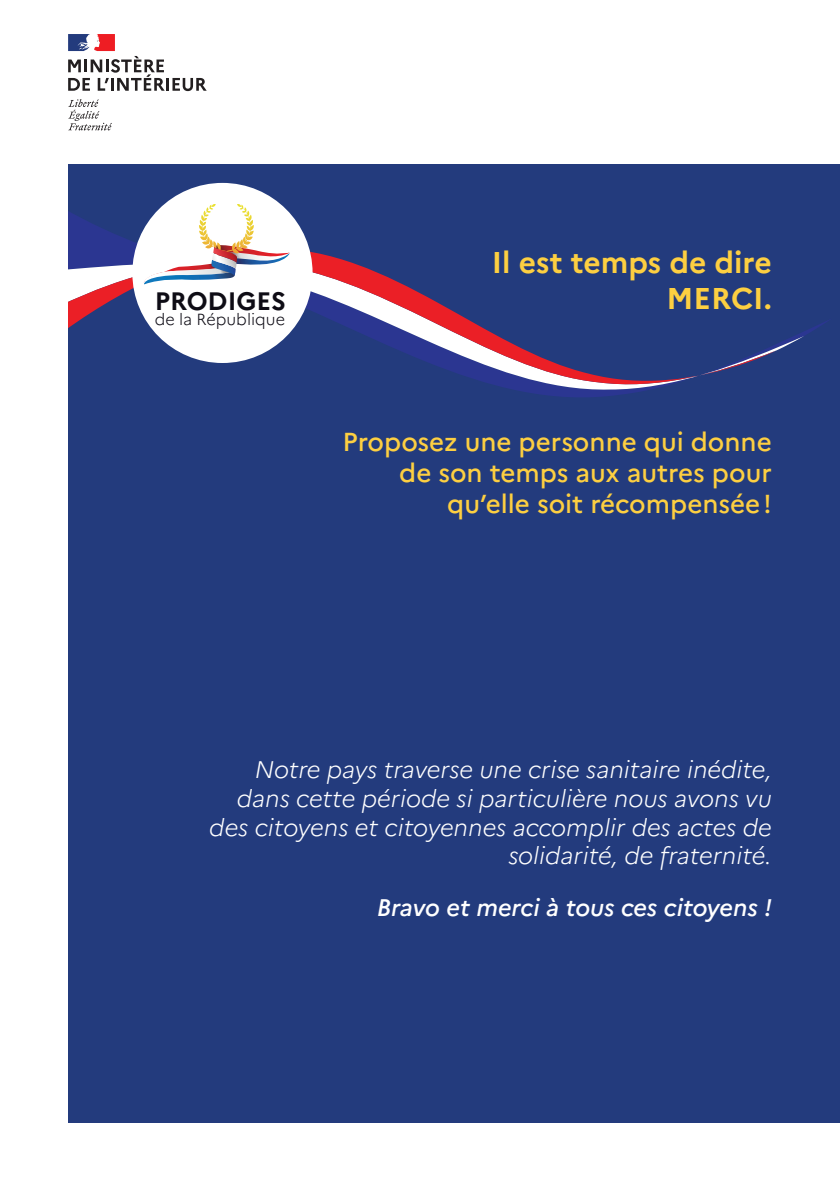
<style>
.page{position:relative;width:840px;height:1191px;background:#fff}
.page>*{position:absolute;margin:0;border:0;box-sizing:border-box;transform-origin:0 0}
.t1{font:700 30px/36px "Marianne";color:#fdcf41;text-align:right}
.t2{font:500 26px/31.2px "Marianne";color:#fdcf41;text-align:right}
.t3{font:700 25.2px "Marianne";color:#0e0c15}
.t4{font:italic 300 24px/28.8px "Marianne";color:#fff;text-align:right}
.t5{font:italic 500 24px "Marianne";letter-spacing:-.005em;color:#fff}
.t6{font:300 16px "Marianne";color:#0e0c15}
</style>
<div class="page">
<div style="left:68px;top:164px;width:771px;height:959px;background:#233b7d"></div>
<svg style="left:68px;top:211px;width:761px;height:186px"></svg>
<svg style="left:68px;top:257px;width:735px;height:134px"></svg>
<svg style="left:68px;top:248px;width:708px;height:141px"></svg>
<div style="left:132px;top:183px;width:180px;height:180px;background:#fff;border-radius:50%"></div>
<svg style="left:143px;top:204px;width:146px;height:80px"></svg>
<svg style="left:68px;top:99px;width:44px;height:31px"></svg>
<svg style="left:68px;top:34px;width:138px;height:57px"></svg>
<p class="t3" style="left:155px;top:285px;width:133px">PRODIGES</p>
<p class="t6" style="left:155px;top:310px;width:132px">de la République</p>
<p class="t1" style="left:491px;top:244px;width:281px">Il est temps de dire<br>MERCI.</p>
<p class="t2" style="left:342px;top:426px;width:430px">Proposez une personne qui donne de son temps aux autres pour qu’elle soit récompensée!</p>
<p class="t4" style="left:209px;top:755px;width:563px">Notre pays traverse une crise sanitaire inédite, dans cette période si particulière nous avons vu des citoyens et citoyennes accomplir des actes de solidarité, de fraternité.</p>
<p class="t5" style="left:376px;top:892px;width:396px">Bravo et merci à tous ces citoyens !</p>
</div>
